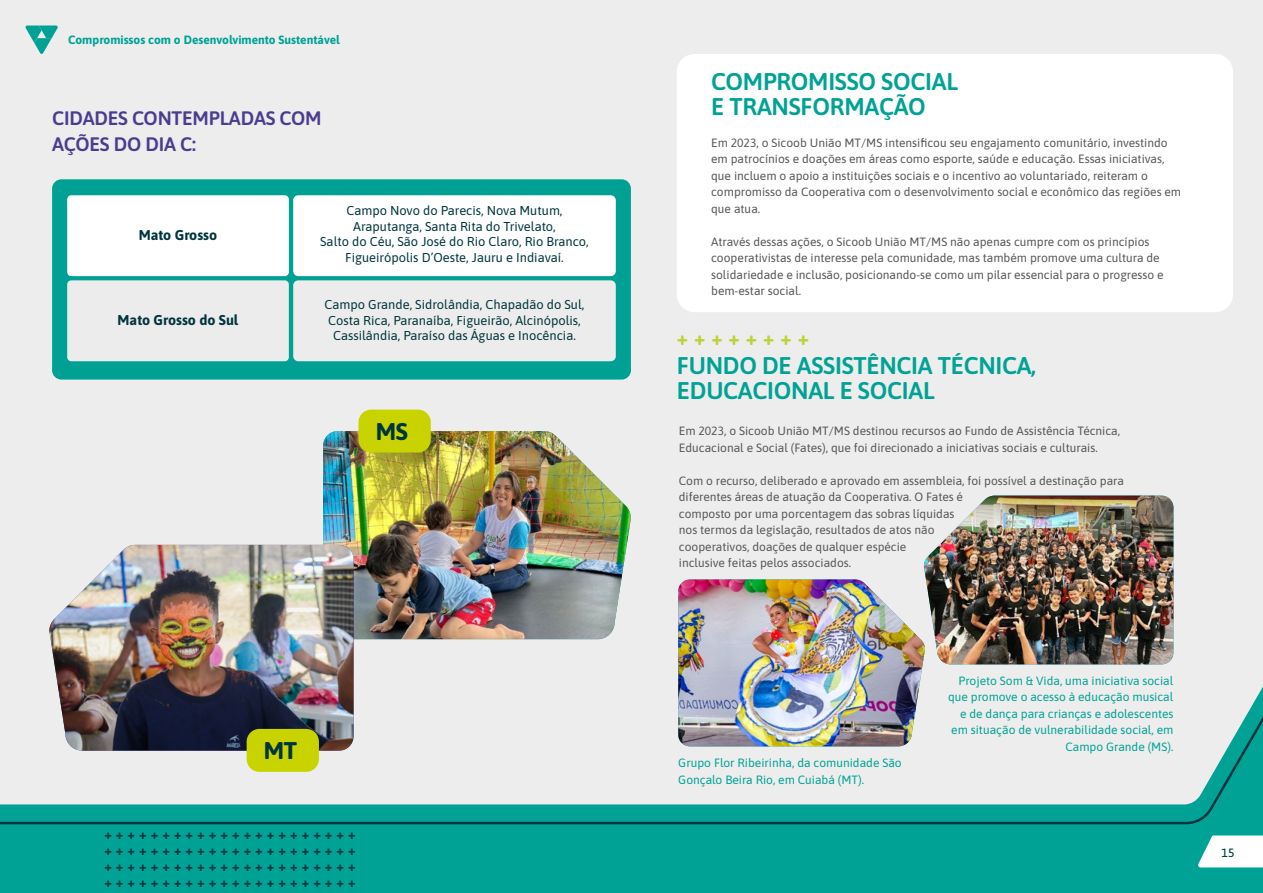
<style>
.page{position:relative;width:1263px;height:893px;background:#ededed}
.page>*{position:absolute;margin:0;border:0;box-sizing:border-box;transform-origin:0 0}
.t1{font:600 24.15px/25.5px "Asap";letter-spacing:-.01em;color:#00a295}
.t2{font:700 24.15px "Asap";color:#00353e}
.t3{font:800 20.1px "Asap";color:#bed136}
.t4{font:600 19.5px/25.5px "Asap";letter-spacing:-.01em;color:#4c3c90}
.t5{font:700 14.25px "Asap";color:#00353e}
.t6{font:800 13.5px/16.2px "Asap";color:#00353e;text-align:justify}
.t7{font:12.9px/15.5px "Asap";color:#00353e;text-align:center}
.t8{font:12px/16.5px "Asap";color:#575756}
.t9{font:12px/16.5px "Asap";color:#00a295}
.t10{font:700 12px "Asap";color:#00a295}
.t11{font:500 12px "Asap";color:#004842}
</style>
<div class="page">
<svg style="left:0;top:672px;width:1263px;height:221px;background:#1baa9f"></svg>
<svg style="left:0;top:696px;width:1263px;height:129px"></svg>
<svg style="left:1197px;top:835px;width:66px;height:32px;background:#ddf2f1"></svg>
<svg style="left:26px;top:26px;width:32px;height:28px"></svg>
<div style="left:52px;top:179px;width:579px;height:201px;background:#00a194;border-radius:9px"></div>
<div style="left:67px;top:195px;width:222px;height:81px;background:#fff;border-radius:4px"></div>
<div style="left:293px;top:195px;width:323px;height:81px;background:#fff;border-radius:5px"></div>
<div style="left:67px;top:280px;width:222px;height:81px;background:#edecec;border-radius:4px"></div>
<div style="left:293px;top:280px;width:323px;height:81px;background:#edecec;border-radius:5px"></div>
<div style="left:677px;top:54px;width:556px;height:258px;background:#fff;border-radius:18px"></div>
<img style="left:323px;top:431px;width:308px;height:208px">
<img style="left:923px;top:496px;width:250px;height:250px">
<img style="left:678px;top:579px;width:247px;height:167px">
<img style="left:49px;top:545px;width:304px;height:206px">
<div style="left:247px;top:729px;width:72px;height:43px;background:#c8d300;border-radius:13px"></div>
<div style="left:358px;top:410px;width:73px;height:43px;background:#c8d300;border-radius:13px"></div>
<p class="t10" style="left:68px;top:31px;width:273px">Compromissos com o Desenvolvimento Sustentável</p>
<h3 class="t4" style="left:52px;top:104px;width:271px">CIDADES CONTEMPLADAS COM<br>AÇÕES DO DIA C:</h3>
<p class="t5" style="left:139px;top:225px;width:80px">Mato Grosso</p>
<p class="t5" style="left:118px;top:310px;width:122px">Mato Grosso do Sul</p>
<p class="t7" style="left:320px;top:202px;width:270px">Campo Novo do Parecis, Nova Mutum, Araputanga, Santa Rita do Trivelato,<br>Salto do Céu, São José do Rio Claro, Rio Branco, Figueirópolis D’Oeste, Jauru e Indiavaí.</p>
<p class="t7" style="left:324px;top:296px;width:261px">Campo Grande, Sidrolândia, Chapadão do Sul,<br>Costa Rica, Paranaíba, Figueirão, Alcinópolis,<br>Cassilândia, Paraíso das Águas e Inocência.</p>
<h1 class="t2" style="left:376px;top:414px;width:34px">MS</h1>
<h1 class="t2" style="left:264px;top:733px;width:35px">MT</h1>
<p class="t6" style="left:104px;top:825px;width:253px">+ + + + + + + + + + + + + + + + + + + + + + + + + + + + + + + + + + + + + + + + + + + + + + + + + + + + + + + + + + + + + + + + + + + + + + + + + + + + + + + + + + + + + + + +</p>
<h1 class="t1" style="left:711px;top:67px;width:248px">COMPROMISSO SOCIAL<br>E TRANSFORMAÇÃO</h1>
<p class="t8" style="left:711px;top:133px;width:471px">Em 2023, o Sicoob União MT/MS intensificou seu engajamento comunitário, investindo em patrocínios e doações em áreas como esporte, saúde e educação. Essas iniciativas, que incluem o apoio a instituições sociais e o incentivo ao voluntariado, reiteram o compromisso da Cooperativa com o desenvolvimento social e econômico das regiões em que atua.</p>
<p class="t8" style="left:711px;top:232px;width:454px">Através dessas ações, o Sicoob União MT/MS não apenas cumpre com os princípios cooperativistas de interesse pela comunidade, mas também promove uma cultura de solidariedade e inclusão, posicionando-se como um pilar essencial para o progresso e bem-estar social.</p>
<h2 class="t3" style="left:677px;top:323px;width:134px">+ + + + + + + +</h2>
<h1 class="t1" style="left:677px;top:351px;width:361px">FUNDO DE ASSISTÊNCIA TÉCNICA,<br>EDUCACIONAL E SOCIAL</h1>
<p class="t8" style="left:679px;top:422px;width:443px">Em 2023, o Sicoob União MT/MS destinou recursos ao Fundo de Assistência Técnica,<br>Educacional e Social (Fates), que foi direcionado a iniciativas sociais e culturais.</p>
<p class="t8" style="left:679px;top:471px;width:447px">Com o recurso, deliberado e aprovado em assembleia, foi possível a destinação para diferentes áreas de atuação da Cooperativa. O Fates é<br>composto por uma porcentagem das sobras líquidas<br>nos termos da legislação, resultados de atos não<br>cooperativos, doações de qualquer espécie<br>inclusive feitas pelos associados.</p>
<p class="t9" style="left:678px;top:754px;width:225px">Grupo Flor Ribeirinha, da comunidade São<br>Gonçalo Beira Rio, em Cuiabá (MT).</p>
<p class="t9" style="left:948px;top:671px;width:227px;text-align:right">Projeto Som &amp; Vida, uma iniciativa social que promove o acesso à educação musical e de dança para crianças e adolescentes em situação de vulnerabilidade social, em Campo Grande (MS).</p>
<p class="t11" style="left:1221px;top:844px;width:14px">15</p>
</div>
